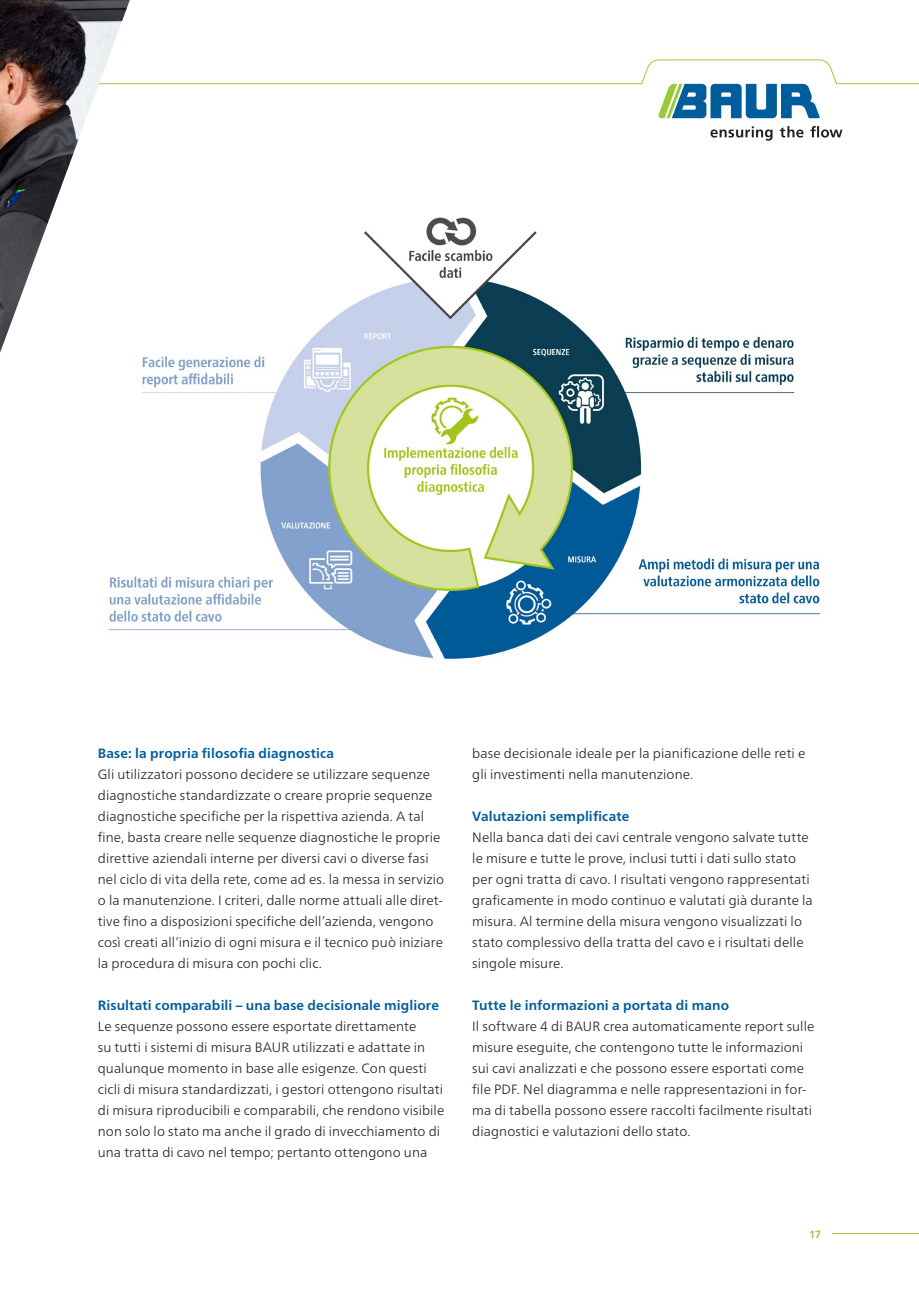
<style>
.page{position:relative;width:919px;height:1289px;background:#fff}
.page>*{position:absolute;margin:0;border:0;box-sizing:border-box;transform-origin:0 0}
.t1{font:300 13.5px/21px "Frutiger Neue LTW1 G";letter-spacing:.005em;color:#231f20}
.t2{font:700 13.5px "Frutiger Neue LTW1 G";letter-spacing:.01em;color:#005d9c}
.t3{font:700 10.5px "Frutiger Neue LTW1 G";color:#99ca3b}
</style>
<div class="page">
<svg style="left:710px;top:126px;width:132px;height:15px"></svg>
<svg style="left:130px;top:59px;width:788px;height:59px"></svg>
<hr style="left:831px;top:1233px;width:87px;height:1px;background:#99ca3b">
<img style="left:0;top:0;width:130px;height:352px">
<img style="left:98px;top:163px;width:723px;height:496px">
<p class="t2" style="left:98px;top:743px;width:238px">Base: la propria filosofia diagnostica</p>
<p class="t1" style="left:98px;top:762px;width:348px">Gli utilizzatori possono decidere se utilizzare sequenze diagnostiche standardizzate o creare proprie sequenze diagnostiche specifiche per la rispettiva azienda. A tal fine, basta creare nelle sequenze diagnostiche le proprie direttive aziendali interne per diversi cavi o diverse fasi nel ciclo di vita della rete, come ad es. la messa in servizio o la manutenzione. I criteri, dalle norme attuali alle diret&shy;tive fino a disposizioni specifiche dell’azienda, vengono così creati all’inizio di ogni misura e il tecnico può iniziare la procedura di misura con pochi clic.</p>
<p class="t2" style="left:98px;top:995px;width:343px">Risultati comparabili – una base decisionale migliore</p>
<p class="t1" style="left:98px;top:1014px;width:348px">Le sequenze possono essere esportate direttamente<br>su tutti i sistemi di misura BAUR utilizzati e adattate in qualunque momento in base alle esigenze. Con questi cicli di misura standardizzati, i gestori ottengono risultati di misura riproducibili e comparabili, che rendono visibile non solo lo stato ma anche il grado di invecchiamento di una tratta di cavo nel tempo; pertanto ottengono una</p>
<p class="t1" style="left:472px;top:741px;width:334px">base decisionale ideale per la pianificazione delle reti e gli investimenti nella manutenzione.</p>
<p class="t2" style="left:472px;top:806px;width:158px">Valutazioni semplificate</p>
<p class="t1" style="left:472px;top:825px;width:342px">Nella banca dati dei cavi centrale vengono salvate tutte le misure e tutte le prove, inclusi tutti i dati sullo stato per ogni tratta di cavo. I risultati vengono rappresentati graficamente in modo continuo e valutati già durante la misura. Al termine della misura vengono visualizzati lo stato complessivo della tratta del cavo e i risultati delle singole misure.</p>
<p class="t2" style="left:472px;top:995px;width:258px">Tutte le informazioni a portata di mano</p>
<p class="t1" style="left:472px;top:1014px;width:343px">Il software 4 di BAUR crea automaticamente report sulle misure eseguite, che contengono tutte le informazioni sui cavi analizzati e che possono essere esportati come file PDF. Nel diagramma e nelle rappresentazioni in for&shy;ma di tabella possono essere raccolti facilmente risultati diagnostici e valutazioni dello stato.</p>
<p class="t3" style="left:809px;top:1226px;width:14px">17</p>
</div>
